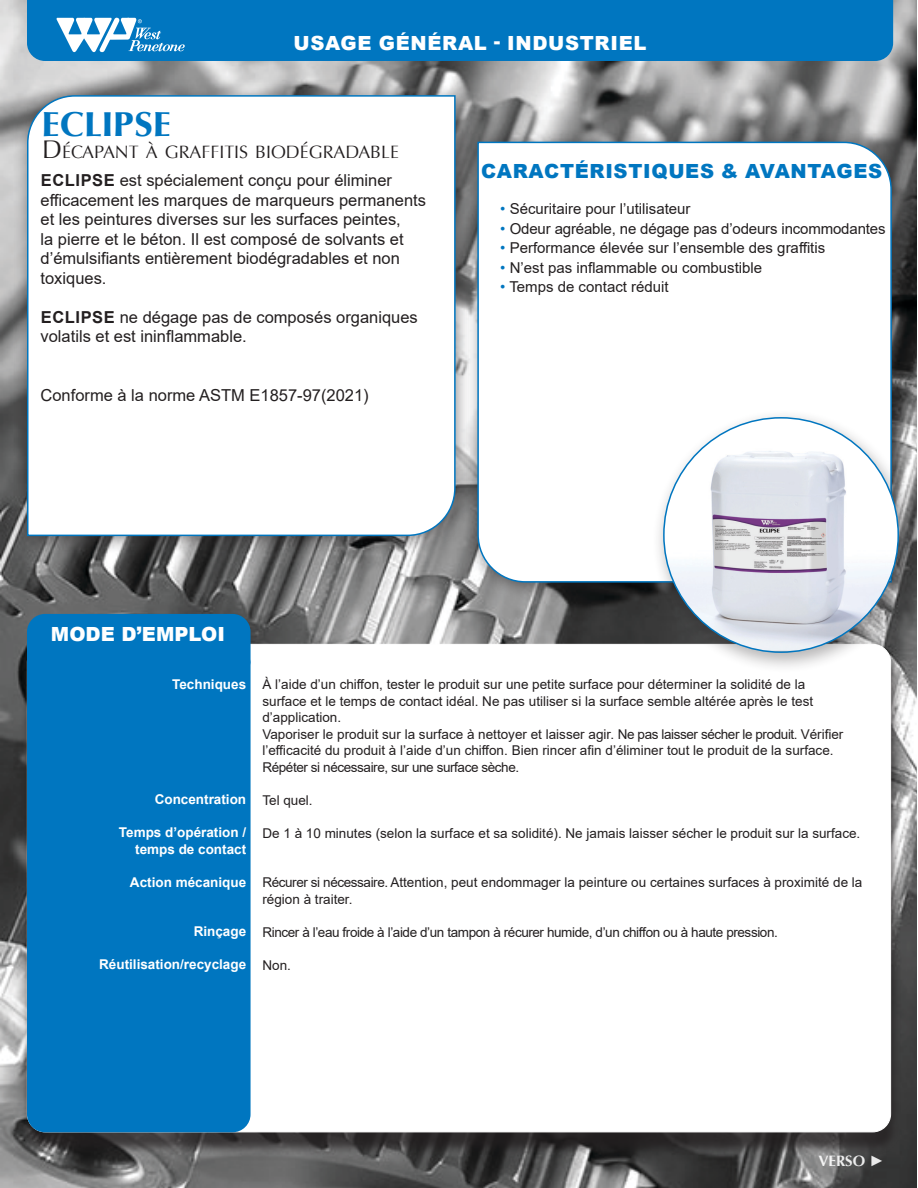
<style>
.page{position:relative;width:918px;height:1188px;background:#fff}
.page>*{position:absolute;margin:0;border:0;box-sizing:border-box;transform-origin:0 0}
.t1{font:900 34.5px "Optima LT Pro";color:#0076c0}
.t2{font:900 19.5px "Arial";letter-spacing:.035em;color:#0076c0}
.t3{font:900 19.5px "Arial";letter-spacing:.035em;color:#fff}
.t4{font:900 19.5px "Arial";color:#fff}
.t5{font:17.85px "Optima LT Pro";color:#231f20}
.t6{font:16.5px/19.5px "Arial";color:#231f20}
.t7{font:15px "Arial";color:#231f20}
.t8{font:700 15px "Optima LT Pro";color:#fff}
.t9{font:13.5px/16.5px "Arial";color:#231f20}
.t10{font:13.5px "Arial";letter-spacing:-.03em;color:#231f20}
.t11{font:700 13.5px "Arial";color:#fff}
.s1{font-size:25.5px}
.s2{font-weight:700}
.s3{color:#0076c0}
.s4{font-family:"Arial"}
</style>
<div class="page">
<img style="left:0;top:0;width:917px;height:1188px">
<div style="left:27px;top:0;width:866px;height:61px;background:#0076c0"></div>
<svg style="left:56px;top:16px;width:129px;height:36px"></svg>
<div style="left:21px;top:650px;width:880px;height:505px;background:#231f20;opacity:.75"></div>
<div style="left:27px;top:644px;width:864px;height:488px;background:#fff;border-radius:18px"></div>
<div style="left:27px;top:646px;width:224px;height:486px;background:#0076c0;border-radius:18px"></div>
<div style="left:27px;top:614px;width:224px;height:65px;background:#0076c0;border-radius:18px"></div>
<div style="left:13px;top:83px;width:459px;height:471px;background:#231f20;opacity:.5"></div>
<svg style="left:26px;top:94px;width:430px;height:443px"></svg>
<div style="left:465px;top:129px;width:445px;height:471px;background:#231f20;opacity:.5"></div>
<svg style="left:477px;top:141px;width:416px;height:442px"></svg>
<div style="left:652px;top:408px;width:265px;height:265px;background:#231f20;opacity:.33"></div>
<img style="left:664px;top:418px;width:234px;height:233px">
<h2 class="t3" style="left:293px;top:28px;width:355px">USAGE GÉNÉRAL - INDUSTRIEL</h2>
<p class="t1" style="left:42px;top:102px;width:130px">ECLIPSE</p>
<p class="t5" style="left:42px;top:141px;width:358px"><span class="s1">D</span>ÉCAPANT À GRAFFITIS BIODÉGRADABLE</p>
<p class="t6" style="left:41px;top:171px;width:353px"><span class="s2">ECLIPSE</span> est spécialement conçu pour éliminer</p>
<p class="t6" style="left:40px;top:190px;width:387px">efficacement les marques de marqueurs permanents et les peintures diverses sur les surfaces peintes,<br>la pierre et le béton. Il est composé de solvants et d’émulsifiants entièrement biodégradables et non toxiques.</p>
<p class="t6" style="left:40px;top:307px;width:379px"><span class="s2">ECLIPSE</span> ne dégage pas de composés organiques volatils et est ininflammable.</p>
<p class="t6" style="left:40px;top:385px;width:330px">Conforme à la norme ASTM E1857-97(2021)</p>
<h2 class="t2" style="left:481px;top:157px;width:403px">CARACTÉRISTIQUES &amp; AVANTAGES</h2>
<p class="t7" style="left:500px;top:199px;width:192px"><span class="s3">•</span> Sécuritaire pour l’utilisateur</p>
<p class="t7" style="left:500px;top:218px;width:387px"><span class="s3">•</span> Odeur agréable, ne dégage pas d’odeurs incommodantes</p>
<p class="t7" style="left:500px;top:238px;width:326px"><span class="s3">•</span> Performance élevée sur l’ensemble des graffitis</p>
<p class="t7" style="left:500px;top:257px;width:264px"><span class="s3">•</span> N’est pas inflammable ou combustible</p>
<p class="t7" style="left:500px;top:277px;width:170px"><span class="s3">•</span> Temps de contact réduit</p>
<h2 class="t4" style="left:51px;top:620px;width:176px">MODE D’EMPLOI</h2>
<p class="t11" style="left:172px;top:674px;width:76px">Techniques</p>
<p class="t11" style="left:155px;top:790px;width:93px">Concentration</p>
<p class="t11" style="left:119px;top:823px;width:129px">Temps d’opération /</p>
<p class="t11" style="left:135px;top:839px;width:113px">temps de contact</p>
<p class="t11" style="left:130px;top:872px;width:118px">Action mécanique</p>
<p class="t11" style="left:194px;top:922px;width:54px">Rinçage</p>
<p class="t11" style="left:99px;top:955px;width:149px">Réutilisation/recyclage</p>
<p class="t9" style="left:262px;top:676px;width:544px">À l’aide d’un chiffon, tester le produit sur une petite surface pour déterminer la solidité de la</p>
<p class="t9" style="left:262px;top:693px;width:583px">surface et le temps de contact idéal. Ne pas utiliser si la surface semble altérée après le test d’application.<br>Vaporiser le produit sur la surface à nettoyer et laisser agir. Ne pas laisser sécher le produit. Vérifier l’efficacité du produit à l’aide d’un chiffon. Bien rincer afin d’éliminer tout le produit de la surface.</p>
<p class="t10" style="left:262px;top:758px;width:258px">Répéter si nécessaire, sur une surface sèche.</p>
<p class="t9" style="left:262px;top:792px;width:52px">Tel quel.</p>
<p class="t9" style="left:262px;top:825px;width:599px">De 1 à 10 minutes (selon la surface et sa solidité). Ne jamais laisser sécher le produit sur la surface.</p>
<p class="t9" style="left:262px;top:874px;width:601px">Récurer si nécessaire. Attention, peut endommager la peinture ou certaines surfaces à proximité de la région à traiter.</p>
<p class="t10" style="left:262px;top:923px;width:517px">Rincer à l’eau froide à l’aide d’un tampon à récurer humide, d’un chiffon ou à haute pression.</p>
<p class="t9" style="left:262px;top:957px;width:30px">Non.</p>
<p class="t8" style="left:819px;top:1151px;width:67px">VERSO <span class="s4">►</span></p>
</div>
